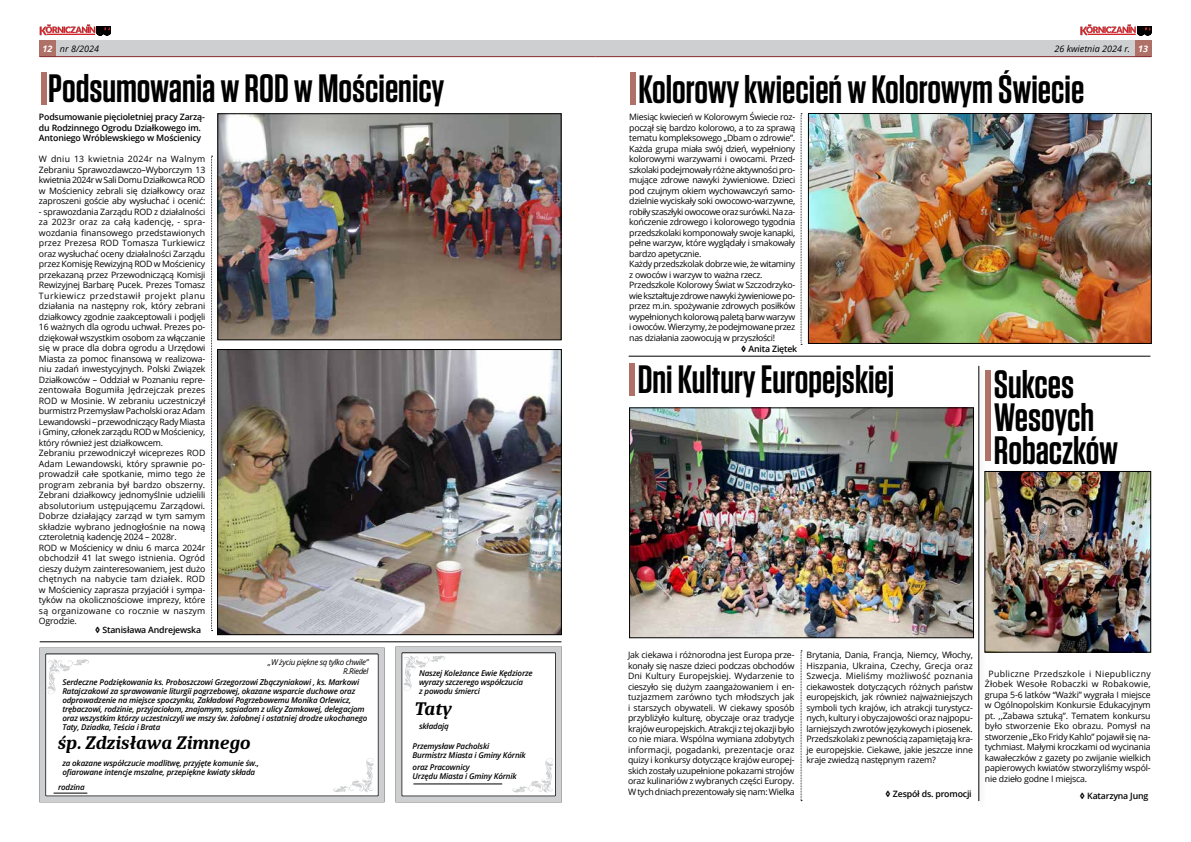
<style>
.page{position:relative;width:1191px;height:842px;background:#fff}
.page>*{position:absolute;margin:0;border:0;box-sizing:border-box;transform-origin:0 0}
.t1{font:600 39.5px/33px "Tungsten";color:#000}
.t2{font:italic 700 19px "Caladea";color:#000}
.t3{font:italic 9px "Open Sans";color:#000}
.t4{font:8.8px/10.5px "Open Sans";letter-spacing:-.02em;color:#000;text-align:justify}
.t5{font:600 8.8px/10.5px "Open Sans";letter-spacing:-.02em;color:#000}
.t6{font:italic 600 8px/9px "Open Sans";letter-spacing:-.02em;color:#000}
.t7{font:italic 8px/9px "Open Sans";letter-spacing:-.04em;color:#000;text-align:right}
.s1{font-weight:700;color:#fff}
.s2{font-weight:800}
</style>
<div class="page">
<div style="left:41px;top:72px;width:6px;height:33px;background:#af7068"></div>
<img style="left:219px;top:351px;width:341px;height:282px">
<div style="left:217px;top:349px;width:345px;height:286px;border:1px solid #000"></div>
<img style="left:219px;top:115px;width:340px;height:223px">
<div style="left:217px;top:113px;width:344px;height:227px;border:1px solid #000"></div>
<svg style="left:211px;top:156px;width:2px;height:475px"></svg>
<div style="left:55px;top:40px;width:540px;height:17px;background:#cecfd1"></div>
<div style="left:595px;top:40px;width:547px;height:17px;background:#cecfd1"></div>
<div style="left:40px;top:40px;width:16px;height:17px;background:#af7068"></div>
<div style="left:1135px;top:40px;width:16px;height:17px;background:#af7068"></div>
<hr style="left:595px;top:56px;width:556px;height:1px;background:#892b30">
<hr style="left:40px;top:56px;width:555px;height:1px;background:#892b30">
<svg style="left:1080px;top:24px;width:71px;height:11px"></svg>
<svg style="left:40px;top:24px;width:71px;height:11px"></svg>
<div style="left:39px;top:647px;width:345px;height:155px;border:6px solid #cecfd1"></div>
<svg style="left:48px;top:659px;width:41px;height:35px"></svg>
<hr style="left:54px;top:793px;width:33px;height:1px;background:#000">
<svg style="left:333px;top:758px;width:41px;height:34px"></svg>
<svg style="left:801px;top:114px;width:1px;height:231px"></svg>
<div style="left:985px;top:370px;width:6px;height:91px;background:#af7068"></div>
<img style="left:986px;top:473px;width:163px;height:177px">
<div style="left:984px;top:471px;width:167px;height:181px;border:1px solid #000"></div>
<div style="left:976px;top:366px;width:10px;height:443px;background:#000;opacity:.3"></div>
<hr style="left:978px;top:366px;width:1px;height:435px;background:#000">
<div style="left:629px;top:72px;width:6px;height:33px;background:#af7068"></div>
<img style="left:810px;top:115px;width:339px;height:227px">
<div style="left:808px;top:113px;width:343px;height:231px;border:1px solid #000"></div>
<hr style="left:628px;top:356px;width:522px;height:1px;background:#000">
<div style="left:629px;top:363px;width:5px;height:32px;background:#af7068"></div>
<img style="left:631px;top:410px;width:340px;height:226px">
<div style="left:629px;top:408px;width:344px;height:230px;border:1px solid #000"></div>
<svg style="left:801px;top:651px;width:1px;height:150px"></svg>
<div style="left:395px;top:646px;width:167px;height:156px;border:6px solid #cecfd1"></div>
<svg style="left:512px;top:758px;width:41px;height:35px"></svg>
<svg style="left:404px;top:655px;width:41px;height:36px"></svg>
<hr style="left:413px;top:783px;width:89px;height:1px;background:#000">
<hr style="left:40px;top:641px;width:521px;height:1px;background:#000">
<p class="t3" style="left:43px;top:43px;width:58px"><span class="s1">12</span> nr 8/2024</p>
<p class="t3" style="left:1054px;top:43px;width:95px">26 kwietnia 2024 r. <span class="s1">13</span></p>
<h1 class="t1" style="left:48px;top:73px;width:398px">Podsumowania w ROD w Mościenicy</h1>
<p class="t5" style="left:39px;top:111px;width:167px">Podsumowanie pięcioletniej pracy Zarzą&shy;du Rodzinnego Ogrodu Działkowego im.<br>Antoniego Wróblewskiego w Mościenicy</p>
<p class="t4" style="left:39px;top:153px;width:168px">W dniu 13 kwietnia 2024r na Walnym Zebraniu Sprawozdawczo–Wyborczym 13 kwietnia 2024r w Sali Domu Działkowca ROD w Mościenicy zebrali się działkowcy oraz zaproszeni goście aby wysłuchać i ocenić:</p>
<p class="t4" style="left:39px;top:206px;width:168px;text-align:left">- sprawozdania Zarządu ROD z działalności za 2023r oraz za całą kadencję, - spra&shy;wozdania finansowego przedstawionych przez Prezesa ROD Tomasza Turkiewicz oraz wysłuchać oceny działalności Zarządu przez Komisję Rewizyjną ROD w Mościenicy przekazaną przez Przewodniczącą Komisji Rewizyjnej Barbarę Pucek. Prezes Tomasz Turkiewicz przedstawił projekt planu działania na następny rok, który zebrani działkowcy zgodnie zaakceptowali i podjęli 16 ważnych dla ogrodu uchwał. Prezes po&shy;dziękował wszystkim osobom za włączanie się w prace dla dobra ogrodu a Urzędowi Miasta za pomoc finansową w realizowa&shy;niu zadań inwestycyjnych. Polski Związek Działkowców – Oddział w Poznaniu repre&shy;zentowała Bogumiła Jędrzejczak prezes ROD w Mosinie. W zebraniu uczestniczył burmistrz Przemysław Pacholski oraz Adam Lewandowski – przewodniczący Rady Miasta i Gminy, członek zarządu ROD w Mościenicy, który również jest działkowcem.<br>Zebraniu przewodniczył wiceprezes ROD Adam Lewandowski, który sprawnie po&shy;prowadził całe spotkanie, mimo tego że program zebrania był bardzo obszerny.<br>Zebrani działkowcy jednomyślnie udzielili absolutorium ustępującemu Zarządowi.<br>Dobrze działający zarząd w tym samym składzie wybrano jednogłośnie na nową czteroletnią kadencję 2024 – 2028r.<br>ROD w Mościenicy w dniu 6 marca 2024r obchodził 41 lat swego istnienia. Ogród cieszy dużym zainteresowaniem, jest dużo chętnych na nabycie tam działek. ROD w Mościenicy zaprasza przyjaciół i sympa&shy;tyków na okolicznościowe imprezy, które są organizowane co rocznie w naszym Ogrodzie.</p>
<p class="t5" style="left:95px;top:625px;width:108px"><span class="s2">◊</span> Stanisława Andrejewska</p>
<p class="t7" style="left:268px;top:657px;width:102px">„W życiu piękne są tylko chwile”<br>R.Riedel</p>
<p class="t6" style="left:62px;top:678px;width:307px">Serdeczne Podziękowania ks. Proboszczowi Grzegorzowi Zbączyniakowi , ks. Markowi Ratajczakowi za sprawowanie liturgii pogrzebowej, okazane wsparcie duchowe oraz odprowadzenie na miejsce spoczynku, Zakładowi Pogrzebowemu Monika Orlewicz, trębaczowi, rodzinie, przyjaciołom, znajomym, sąsiadom z ulicy Zamkowej, delegacjom oraz wszystkim którzy uczestniczyli we mszy św. żałobnej i ostatniej drodze ukochanego Taty, Dziadka, Teścia i Brata</p>
<p class="t6" style="left:62px;top:758px;width:198px">za okazane współczucie modlitwę, przyjęte komunie św., ofiarowane intencje mszalne, przepiękne kwiaty składa</p>
<h2 class="t2" style="left:58px;top:731px;width:194px">śp. Zdzisława Zimnego</h2>
<p class="t6" style="left:58px;top:782px;width:28px">rodzina</p>
<p class="t6" style="left:419px;top:668px;width:115px">Naszej Koleżance Ewie Kędziorze wyrazy szczerego współczucia<br>z powodu śmierci</p>
<p class="t6" style="left:419px;top:722px;width:31px">składają</p>
<h2 class="t2" style="left:414px;top:697px;width:39px">Taty</h2>
<p class="t6" style="left:412px;top:742px;width:115px">Przemysław Pacholski<br>Burmistrz Miasta i Gminy Kórnik</p>
<p class="t6" style="left:412px;top:762px;width:106px">oraz Pracownicy<br>Urzędu Miasta i Gminy Kórnik</p>
<h1 class="t1" style="left:638px;top:73px;width:447px">Kolorowy kwiecień w Kolorowym Świecie</h1>
<p class="t4" style="left:629px;top:111px;width:168px;text-align:left">Miesiąc kwiecień w Kolorowym Świecie roz&shy;począł się bardzo kolorowo, a to za sprawą tematu kompleksowego „Dbam o zdrowie”.<br>Każda grupa miała swój dzień, wypełniony kolorowymi warzywami i owocami. Przed&shy;szkolaki podejmowały różne aktywności pro&shy;mujące zdrowe nawyki żywieniowe. Dzieci pod czujnym okiem wychowawczyń samo&shy;dzielnie wyciskały soki owocowo-warzywne, robiły szaszłyki owocowe oraz surówki. Na za&shy;kończenie zdrowego i kolorowego tygodnia przedszkolaki komponowały swoje kanapki, pełne warzyw, które wyglądały i smakowały bardzo apetycznie.<br>Każdy przedszkolak dobrze wie, że witaminy z owoców i warzyw to ważna rzecz.<br>Przedszkole Kolorowy Świat w Szczodrzyko&shy;wie kształtuje zdrowe nawyki żywieniowe po&shy;przez m.in. spożywanie zdrowych posiłków wypełnionych kolorową paletą barw warzyw i owoców. Wierzymy, że podejmowane przez nas działania zaowocują w przyszłości!</p>
<p class="t5" style="left:741px;top:343px;width:58px"><span class="s2">◊</span> Anita Ziętek</p>
<h1 class="t1" style="left:637px;top:364px;width:258px">Dni Kultury Europejskiej</h1>
<h1 class="t1" style="left:994px;top:369px;width:126px">Sukces<br>Wesoych<br>Robaczków</h1>
<p class="t4" style="left:628px;top:649px;width:168px">Jak ciekawa i różnorodna jest Europa prze&shy;konały się nasze dzieci podczas obchodów Dni Kultury Europejskiej. Wydarzenie to cieszyło się dużym zaangażowaniem i en&shy;tuzjazmem zarówno tych młodszych jak i starszych obywateli. W ciekawy sposób przybliżyło kulturę, obyczaje oraz tradycje krajów europejskich. Atrakcji z tej okazji było co nie miara. Wspólna wymiana zdobytych informacji, pogadanki, prezentacje oraz quizy i konkursy dotyczące krajów europej&shy;skich zostały uzupełnione pokazami strojów oraz kulinariów z wybranych części Europy.<br>W tych dniach prezentowały się nam: Wielka</p>
<p class="t4" style="left:806px;top:649px;width:168px">Brytania, Dania, Francja, Niemcy, Włochy, Hiszpania, Ukraina, Czechy, Grecja oraz Szwecja. Mieliśmy możliwość poznania ciekawostek dotyczących różnych państw europejskich, jak również najważniejszych symboli tych krajów, ich atrakcji turystycz&shy;nych, kultury i obyczajowości oraz najpopu&shy;larniejszych zwrotów językowych i piosenek.<br>Przedszkolaki z pewnością zapamiętają kra&shy;je europejskie. Ciekawe, jakie jeszcze inne kraje zwiedzą następnym razem?</p>
<p class="t5" style="left:885px;top:788px;width:88px"><span class="s2">◊</span> Zespół ds. promocji</p>
<p class="t4" style="left:984px;top:668px;width:167px;text-indent:4px">Publiczne Przedszkole i Niepubliczny Żłobek Wesołe Robaczki w Robakowie, grupa 5-6 latków “Ważki” wygrała I miejsce w Ogólnopolskim Konkursie Edukacyjnym pt. ,,Zabawa sztuką”. Tematem konkursu było stworzenie Eko obrazu. Pomysł na stworzenie „Eko Fridy Kahlo” pojawił się na&shy;tychmiast. Małymi kroczkami od wycinania kawałeczków z gazety po zwijanie wielkich papierowych kwiatów stworzyliśmy wspól&shy;nie dzieło godne I miejsca.</p>
<p class="t5" style="left:1080px;top:790px;width:70px"><span class="s2">◊</span> Katarzyna Jung</p>
</div>
